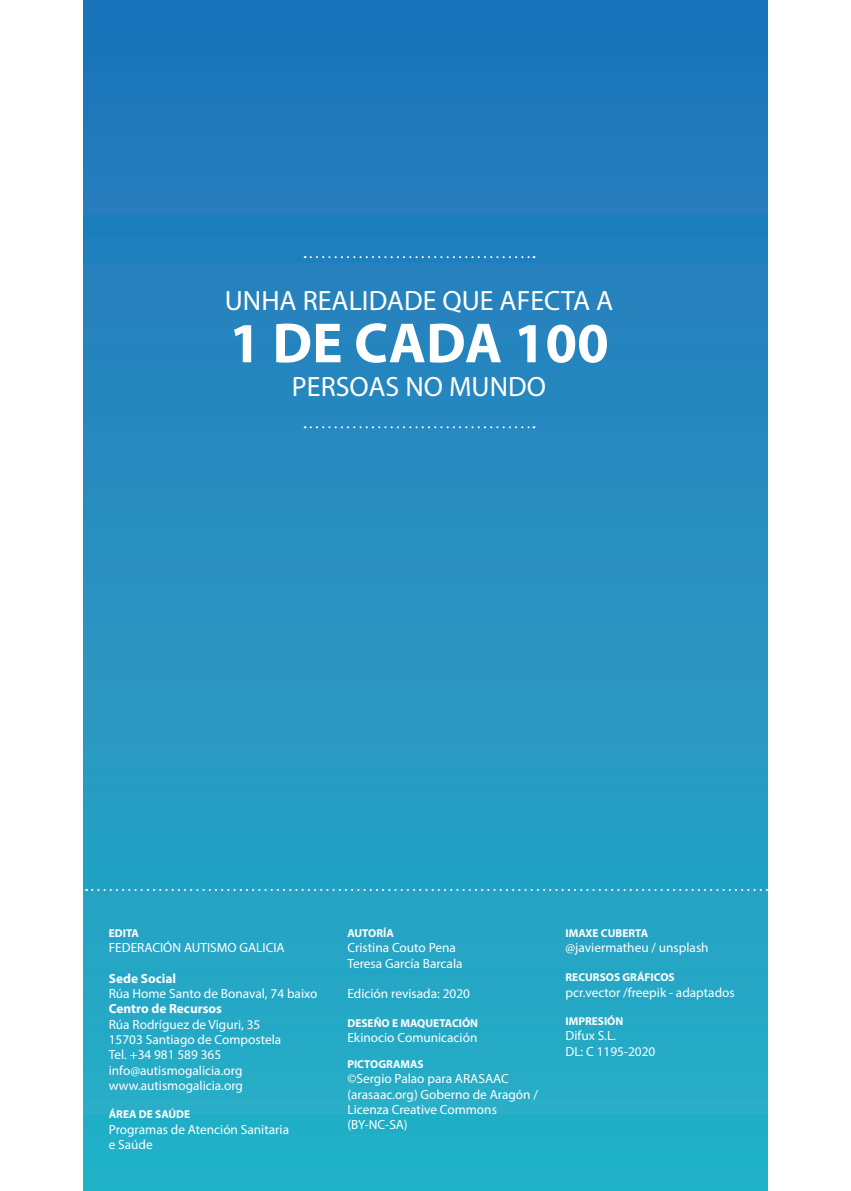
<style>
.page{position:relative;width:851px;height:1191px;background:#fff}
.page>*{position:absolute;margin:0;border:0;box-sizing:border-box;transform-origin:0 0}
.t1{font:700 57px "Myriad Pro";color:#fff}
.t2{font:28px "Myriad Pro";color:#fff}
.t3{font:13.4px/15.2px "Myriad Pro";color:#fff}
.t4{font:700 13.4px "Myriad Pro";color:#fff}
.t5{font:700 11.4px "Myriad Pro";color:#fff}
</style>
<div class="page">
<div style="left:84px;top:0;width:683px;height:1191px;background:linear-gradient(to bottom,#2172ba,#28b2c8)"></div>
<svg style="left:304px;top:256px;width:230px;height:2px"></svg>
<svg style="left:304px;top:426px;width:230px;height:2px"></svg>
<svg style="left:86px;top:889px;width:682px;height:2px"></svg>
<h2 class="t2" style="left:225px;top:283px;width:390px">UNHA REALIDADE QUE AFECTA A</h2>
<h1 class="t1" style="left:229px;top:306px;width:381px">1 DE CADA 100</h1>
<h2 class="t2" style="left:292px;top:369px;width:255px">PERSOAS NO MUNDO</h2>
<p class="t5" style="left:109px;top:925px;width:32px">EDITA</p>
<p class="t3" style="left:109px;top:940px;width:177px">FEDERACIÓN AUTISMO GALICIA</p>
<p class="t4" style="left:109px;top:969px;width:69px">Sede Social</p>
<p class="t3" style="left:109px;top:985px;width:210px">Rúa Home Santo de Bonaval, 74 baixo</p>
<p class="t4" style="left:109px;top:1000px;width:115px">Centro de Recursos</p>
<p class="t3" style="left:109px;top:1016px;width:174px">Rúa Rodríguez de Viguri, 35<br>15703 Santiago de Compostela<br>Tel. +34 981 589 365 info@autismogalicia.org www.autismogalicia.org</p>
<p class="t5" style="left:109px;top:1107px;width:83px">ÁREA DE SAÚDE</p>
<p class="t3" style="left:109px;top:1121px;width:182px">Programas de Atención Sanitaria e Saúde</p>
<p class="t5" style="left:347px;top:925px;width:48px">AUTORÍA</p>
<p class="t3" style="left:347px;top:940px;width:117px">Cristina Couto Pena<br>Teresa García Barcala</p>
<p class="t3" style="left:347px;top:985px;width:124px">Edición revisada: 2020</p>
<p class="t5" style="left:347px;top:1015px;width:132px">DESEÑO E MAQUETACIÓN</p>
<p class="t3" style="left:347px;top:1029px;width:131px">Ekinocio Comunicación</p>
<p class="t5" style="left:347px;top:1056px;width:78px">PICTOGRAMAS</p>
<p class="t3" style="left:347px;top:1071px;width:192px">©Sergio Palao para ARASAAC (arasaac.org) Goberno de Aragón /<br>Licenza Creative Commons (BY-NC-SA)</p>
<p class="t5" style="left:565px;top:925px;width:84px">IMAXE CUBERTA</p>
<p class="t3" style="left:565px;top:940px;width:145px">@javiermatheu / unsplash</p>
<p class="t5" style="left:565px;top:970px;width:111px">RECURSOS GRÁFICOS</p>
<p class="t3" style="left:565px;top:984px;width:171px">pcr.vector /freepik - adaptados</p>
<p class="t5" style="left:565px;top:1013px;width:59px">IMPRESIÓN</p>
<p class="t3" style="left:565px;top:1028px;width:91px">Difux S.L.<br>DL: C 1195-2020</p>
</div>
